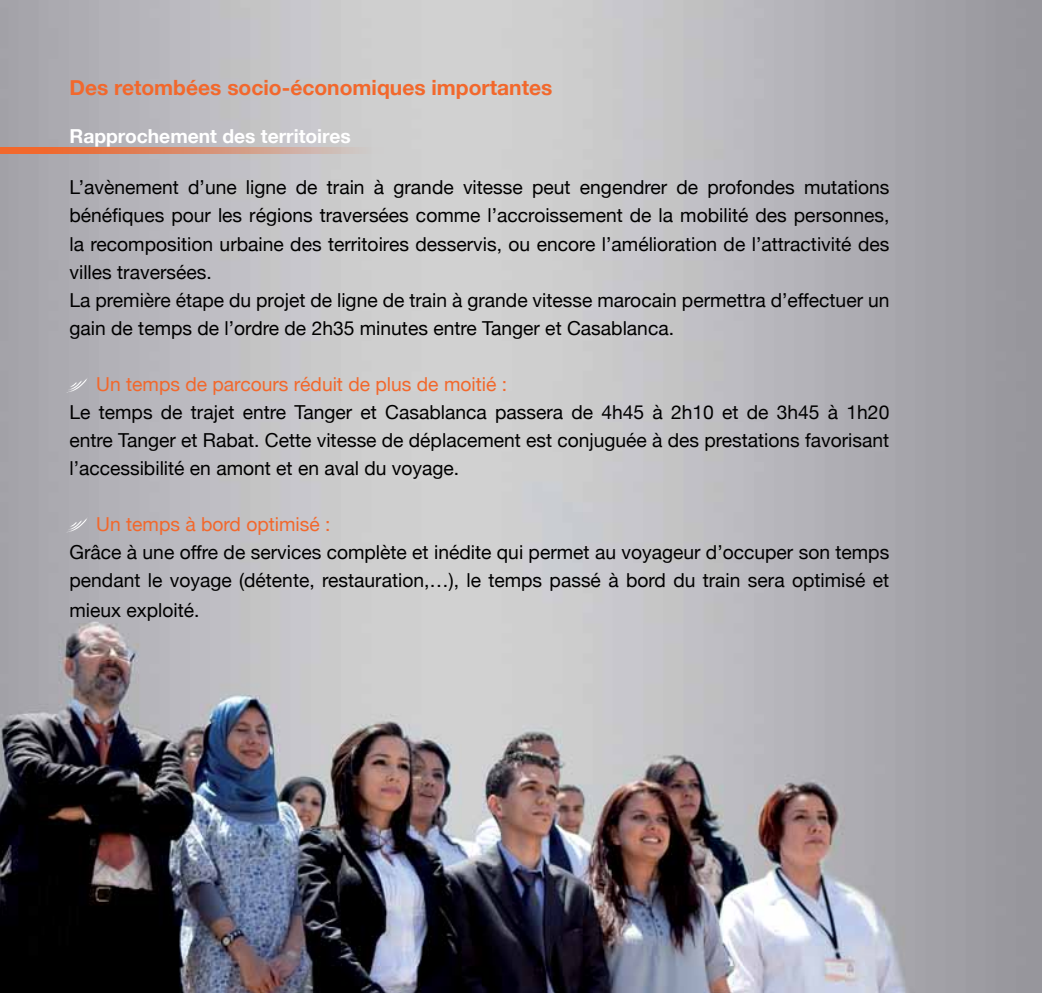
<style>
.page{position:relative;width:1042px;height:993px;background:#fff}
.page>*{position:absolute;margin:0;border:0;box-sizing:border-box;transform-origin:0 0}
.t1{font:700 21px "Helvetica Neue";color:#f2682c}
.t2{font:19.25px/28px "Helvetica Neue";color:#000}
.t3{font:19.25px "Helvetica Neue";color:#f2682c}
.t4{font:700 19.25px "Helvetica Neue";color:#fff}
</style>
<div class="page">
<img style="left:0;top:0;width:1042px;height:992px">
<svg style="left:64px;top:377px;width:23px;height:16px"></svg>
<svg style="left:64px;top:517px;width:23px;height:15px"></svg>
<svg style="left:0;top:147px;width:384px;height:7px;background:#dc9171"></svg>
<p class="t1" style="left:69px;top:74px;width:484px">Des retombées socio-économiques importantes</p>
<p class="t4" style="left:69px;top:124px;width:283px">Rapprochement des territoires</p>
<p class="t2" style="left:69px;top:173px;width:821px">L’avènement d’une ligne de train à grande vitesse peut engendrer de profondes mutations bénéfiques pour les régions traversées comme l’accroissement de la mobilité des personnes, la recomposition urbaine des territoires desservis, ou encore l’amélioration de l’attractivité des villes traversées.<br>La première étape du projet de ligne de train à grande vitesse marocain permettra d’effectuer un gain de temps de l’ordre de 2h35 minutes entre Tanger et Casablanca.</p>
<p class="t3" style="left:96px;top:372px;width:412px">Un temps de parcours réduit de plus de moitié :</p>
<p class="t2" style="left:69px;top:397px;width:821px;text-align:justify">Le temps de trajet entre Tanger et Casablanca passera de 4h45 à 2h10 et de 3h45 à 1h20 entre Tanger et Rabat. Cette vitesse de déplacement est conjuguée à des prestations favorisant l’accessibilité en amont et en aval du voyage.</p>
<p class="t3" style="left:96px;top:512px;width:236px">Un temps à bord optimisé :</p>
<p class="t2" style="left:69px;top:537px;width:821px">Grâce à une offre de services complète et inédite qui permet au voyageur d’occuper son temps pendant le voyage (détente, restauration,…), le temps passé à bord du train sera optimisé et</p>
<p class="t2" style="left:69px;top:595px;width:132px">mieux exploité.</p>
</div>
